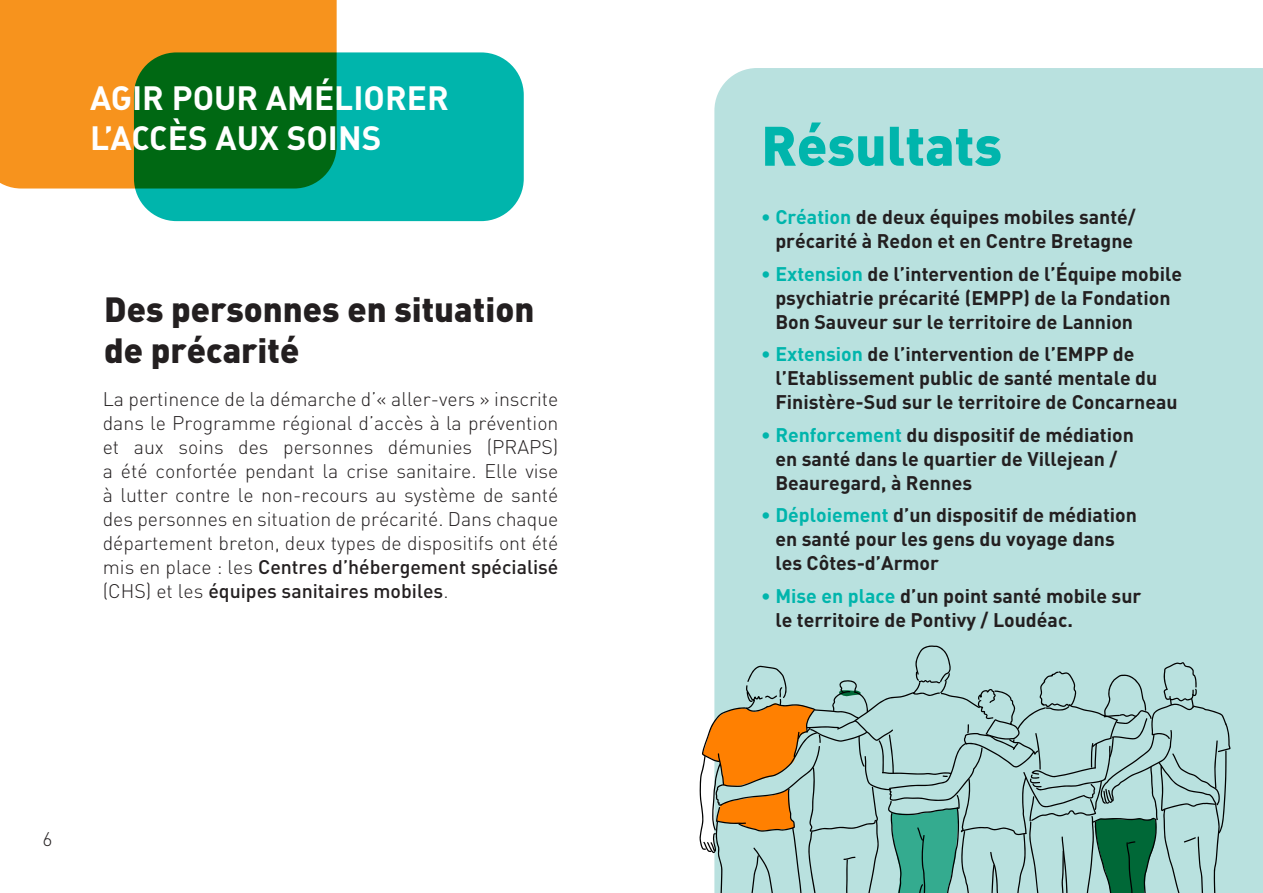
<style>
.page{position:relative;width:1263px;height:893px;background:#fff}
.page>*{position:absolute;margin:0;border:0;box-sizing:border-box;transform-origin:0 0}
.t1{font:900 54.75px "DIN";color:#00b5ac}
.t2{font:900 34.5px/41.4px "DIN";color:#231f20}
.t3{font:33.3px/39.9px "DIN Bold Alternate";color:#fff}
.t4{font:700 19.5px/24px "DIN";color:#231f20}
.t5{font:300 19.5px/24px "DIN";color:#231f20;text-align:justify}
.s1{font-weight:500}
.s2{color:#00b5ac}
</style>
<div class="page">
<div style="left:0;top:0;width:337px;height:189px;background:#f7931d"></div>
<svg style="left:134px;top:52px;width:390px;height:169px;background:#00946b"></svg>
<div style="left:714px;top:68px;width:549px;height:825px;background:#b9e1df"></div>
<svg style="left:699px;top:645px;width:532px;height:248px;background:#aac9bd"></svg>
<h3 class="t3" style="left:90px;top:76px;width:360px">AGIR POUR AMÉLIORER<br>L’ACCÈS AUX SOINS</h3>
<h2 class="t2" style="left:104px;top:286px;width:432px">Des personnes en situation de précarité</h2>
<p class="t5" style="left:103px;top:387px;width:457px">La pertinence de la démarche d’« aller-vers » inscrite dans le Programme régional d’accès à la prévention et aux soins des personnes démunies (PRAPS) a été confortée pendant la crise sanitaire. Elle vise à lutter contre le non-recours au système de santé des personnes en situation de précarité. Dans chaque département breton, deux types de dispositifs ont été mis en place : les <span class="s1">Centres d’hébergement spécialisé </span>(CHS) et les <span class="s1">équipes sanitaires mobiles</span>.</p>
<p class="t5" style="left:43px;top:827px;width:12px">6</p>
<h1 class="t1" style="left:761px;top:109px;width:242px">Résultats</h1>
<p class="t4" style="left:761px;top:204px;width:376px;text-align:center"><span class="s2">• Création</span> de deux équipes mobiles santé/ précarité à Redon et en Centre Bretagne</p>
<p class="t4" style="left:775px;top:261px;width:408px;text-indent:-14px"><span class="s2">• Extension</span> de l’intervention de l’Équipe mobile psychiatrie précarité (EMPP) de la Fondation<br>Bon Sauveur sur le territoire de Lannion</p>
<p class="t4" style="left:775px;top:341px;width:404px;text-indent:-14px"><span class="s2">• Extension</span> de l’intervention de l’EMPP de l’Etablissement public de santé mentale du<br>Finistère-Sud sur le territoire de Concarneau</p>
<p class="t4" style="left:775px;top:422px;width:360px;text-indent:-14px"><span class="s2">• Renforcement</span> du dispositif de médiation en santé dans le quartier de Villejean /<br>Beauregard, à Rennes</p>
<p class="t4" style="left:775px;top:502px;width:363px;text-indent:-14px"><span class="s2">• Déploiement</span> d’un dispositif de médiation en santé pour les gens du voyage dans les Côtes-d’Armor</p>
<p class="t4" style="left:775px;top:583px;width:368px;text-indent:-14px"><span class="s2">• Mise en place</span> d’un point santé mobile sur le territoire de Pontivy / Loudéac.</p>
</div>
